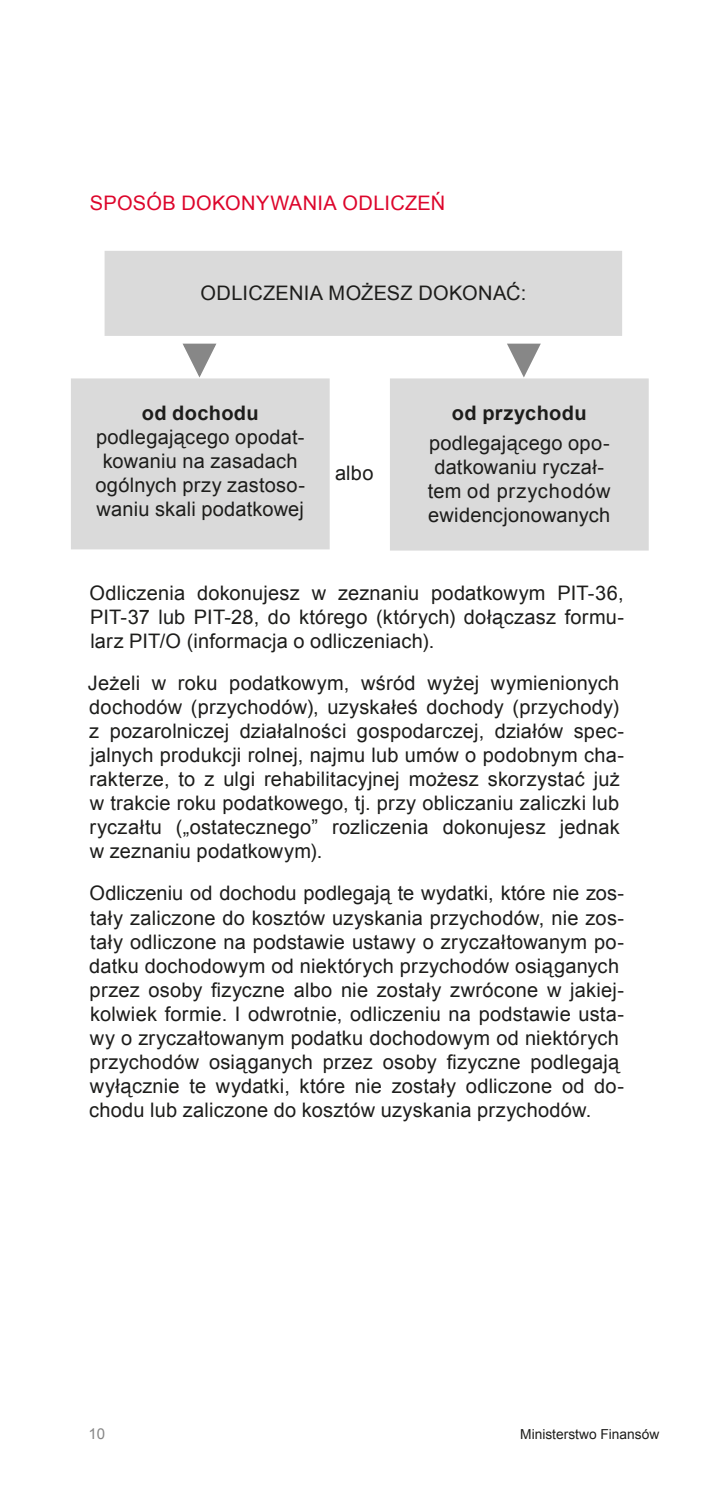
<style>
.page{position:relative;width:709px;height:1489px;background:#fff}
.page>*{position:absolute;margin:0;border:0;box-sizing:border-box;transform-origin:0 0}
.t1{font:20px/24px "Arial";letter-spacing:.01em;color:#1d1d1b}
.t2{font:20px "Arial";letter-spacing:.015em;color:#dd052b}
.t3{font:700 20px "Arial";letter-spacing:.02em;color:#1d1d1b}
.t4{font:15px "Arial";color:#878787}
.t5{font:13.75px "Arial";color:#1d1d1b}
</style>
<div class="page">
<div style="left:106px;top:252px;width:515px;height:82px;background:#dadada"></div>
<div style="left:105px;top:251px;width:517px;height:85px;border:2px solid #dadada"></div>
<div style="left:72px;top:379px;width:256px;height:169px;background:#dadada"></div>
<div style="left:71px;top:378px;width:259px;height:171px;border:2px solid #dadada"></div>
<div style="left:391px;top:379px;width:256px;height:170px;background:#dadada"></div>
<div style="left:390px;top:378px;width:258px;height:172px;border:2px solid #dadada"></div>
<svg style="left:182px;top:343px;width:35px;height:35px"></svg>
<svg style="left:507px;top:343px;width:34px;height:35px"></svg>
<p class="t2" style="left:90px;top:190px;width:357px">SPOSÓB DOKONYWANIA ODLICZEŃ</p>
<p class="t1" style="left:200px;top:281px;width:327px">ODLICZENIA MOŻESZ DOKONAĆ:</p>
<p class="t3" style="left:142px;top:399px;width:118px">od dochodu</p>
<p class="t1" style="left:95px;top:424px;width:211px;text-align:center">podlegającego opodat&shy;kowaniu na zasadach ogólnych przy zastoso&shy;waniu skali podatkowej</p>
<p class="t1" style="left:335px;top:461px;width:40px">albo</p>
<p class="t3" style="left:452px;top:400px;width:136px">od przychodu</p>
<p class="t1" style="left:428px;top:431px;width:184px;text-align:center">podlegającego opo&shy;datkowaniu ryczał&shy;tem od przychodów ewidencjonowanych</p>
<p class="t1" style="left:90px;top:581px;width:536px;text-align:justify">Odliczenia dokonujesz w zeznaniu podatkowym PIT-36, PIT-37 lub PIT-28, do którego (których) dołączasz formu&shy;larz PIT/O (informacja o odliczeniach).</p>
<p class="t1" style="left:88px;top:671px;width:538px">Jeżeli w roku podatkowym, wśród wyżej wymienionych dochodów (przychodów), uzyskałeś dochody (przychody) z pozarolniczej działalności gospodarczej, działów spec&shy;jalnych produkcji rolnej, najmu lub umów o podobnym cha&shy;rakterze, to z ulgi rehabilitacyjnej możesz skorzystać już w trakcie roku podatkowego, tj. przy obliczaniu zaliczki lub ryczałtu („ostatecznego” rozliczenia dokonujesz jednak w zeznaniu podatkowym).</p>
<p class="t1" style="left:89px;top:881px;width:536px">Odliczeniu od dochodu podlegają te wydatki, które nie zos&shy;tały zaliczone do kosztów uzyskania przychodów, nie zos&shy;tały odliczone na podstawie ustawy o zryczałtowanym po&shy;datku dochodowym od niektórych przychodów osiąganych przez osoby fizyczne albo nie zostały zwrócone w jakiej&shy;kolwiek formie. I odwrotnie, odliczeniu na podstawie usta&shy;wy o zryczałtowanym podatku dochodowym od niektórych przychodów osiąganych przez osoby fizyczne podlegają wyłącznie te wydatki, które nie zostały odliczone od do&shy;chodu lub zaliczone do kosztów uzyskania przychodów.</p>
<p class="t4" style="left:89px;top:1423px;width:18px">10</p>
<p class="t5" style="left:520px;top:1425px;width:141px">Ministerstwo Finansów</p>
</div>
